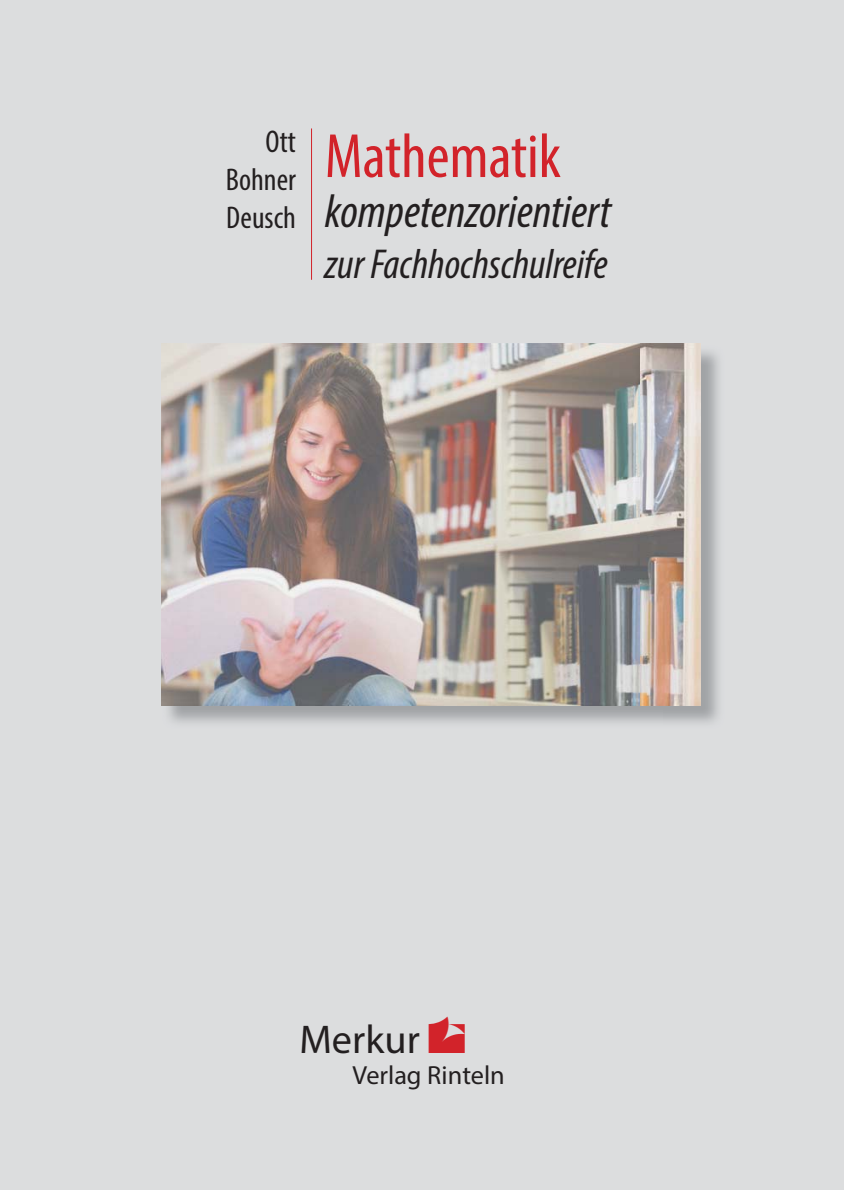
<style>
.page{position:relative;width:844px;height:1190px;background:#fff}
.page>*{position:absolute;margin:0;border:0;box-sizing:border-box;transform-origin:0 0}
.t1{font:condensed 63px "Myriad Pro";color:#d2232a}
.t2{font:49px "Merkur";color:#d2232a}
.t3{font:italic condensed 47.25px "Myriad Pro";color:#231f20}
.t4{font:italic condensed 42px "Myriad Pro";color:#231f20}
.t5{font:40.25px "Myriad Pro";letter-spacing:.005em;color:#231f20}
.t6{font:condensed 31.5px/37.8px "Myriad Pro";color:#231f20;text-align:justify}
.t7{font:26.25px "Myriad Pro";color:#231f20}
</style>
<div class="page">
<div style="left:0;top:0;width:843px;height:1190px;background:#dcddde"></div>
<hr style="left:311px;top:128px;width:1px;height:152px;background:#d2232a">
<img style="left:662px;top:345px;width:57px;height:378px">
<img style="left:161px;top:344px;width:539px;height:362px">
<p class="t6" style="left:226px;top:122px;width:72px;text-indent:40px">Ott Bohner Deusch</p>
<h1 class="t1" style="left:325px;top:118px;width:237px">Mathematik</h1>
<p class="t3" style="left:325px;top:184px;width:288px">kompetenzorientiert</p>
<p class="t4" style="left:325px;top:239px;width:284px">zur Fachhochschulreife</p>
<p class="t2" style="left:428px;top:1008px;width:38px">M</p>
<p class="t5" style="left:299px;top:1015px;width:122px">Merkur</p>
<p class="t7" style="left:352px;top:1060px;width:154px">Verlag Rinteln</p>
</div>
